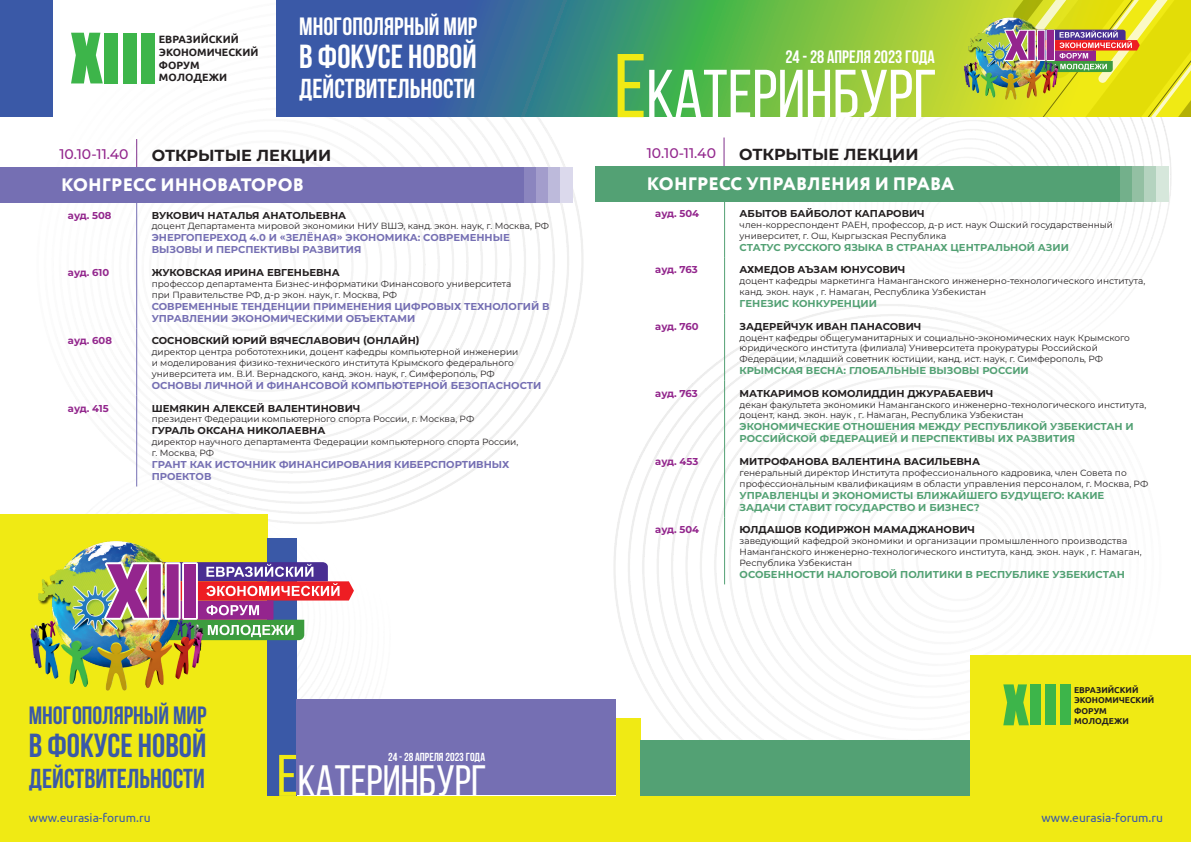
<style>
.page{position:relative;width:1191px;height:842px;background:#fff}
.page>*{position:absolute;margin:0;border:0;box-sizing:border-box;transform-origin:0 0}
.t1{font:67.7px "Bebas Neue";color:#fff}
.t2{font:64.2px "Impact";color:#3db54a}
.t3{font:51.7px "Impact";color:#3db54a}
.t4{font:43.9px "Bebas Neue";color:#fff}
.t5{font:700 33.4px "Bebas Neue";color:#fff}
.t6{font:700 33.4px "Bebas Neue";color:#3a59a7}
.t7{font:700 27.4px "Bebas Neue";color:#fff}
.t8{font:700 27.4px "Bebas Neue";color:#3a59a7}
.t9{font:700 25px "Bebas Neue";color:#fff}
.t10{font:700 25px "Bebas Neue";color:#3a59a7}
.t11{font:800 18px "Circe";letter-spacing:.01em;color:#fff}
.t12{font:700 18px "Bebas Neue";color:#fff}
.t13{font:700 16px "Montserrat";color:#231f20}
.t14{font:500 14px "Montserrat";color:#93278d}
.t15{font:12px "Ubuntu";color:#3a59a7}
.t16{font:700 11.7px "Bebas Neue";color:#fff}
.t17{font:700 10.6px/12.7px "Ubuntu";color:#231f20}
.t18{font:700 10px/12px "Montserrat";color:#53a174}
.t19{font:700 10px "Montserrat";color:#231f20}
.t20{font:700 10px/12px "Montserrat";color:#756fb3}
.t21{font:700 10px "Montserrat";color:#93278d}
.t22{font:9px/10.8px "Montserrat";color:#231f20}
.t23{font:700 8.5px/10.2px "Ubuntu";color:#231f20}
.s1{font-size:90.2px;color:#f0ea14}
.s2{font-size:58.6px;color:#f0ea14}
</style>
<div class="page">
<img style="left:614px;top:117px;width:557px;height:679px">
<img style="left:26px;top:117px;width:557px;height:679px">
<div style="left:0;top:0;width:53px;height:117px;background:#3a59a7"></div>
<svg style="left:276px;top:0;width:710px;height:117px;background:#589470"></svg>
<img style="left:967px;top:15px;width:19px;height:43px">
<img style="left:962px;top:58px;width:24px;height:44px">
<img style="left:986px;top:0;width:205px;height:117px">
<div style="left:1047px;top:31px;width:6px;height:29px;background:#94258e"></div>
<div style="left:0;top:796px;width:1191px;height:46px;background:#f0ea14"></div>
<svg style="left:136px;top:139px;width:1px;height:28px"></svg>
<hr style="left:136px;top:202px;width:1px;height:58px;background:#756fb3">
<hr style="left:136px;top:260px;width:1px;height:68px;background:#756fb3">
<hr style="left:136px;top:328px;width:1px;height:67px;background:#756fb3">
<hr style="left:136px;top:395px;width:1px;height:91px;background:#756fb3">
<div style="left:595px;top:167px;width:525px;height:35px;background:#53a174"></div>
<div style="left:1120px;top:167px;width:12px;height:35px;background:#73b08b"></div>
<div style="left:1132px;top:167px;width:12px;height:35px;background:#93c0a3"></div>
<div style="left:1144px;top:167px;width:12px;height:35px;background:#b4d3bf"></div>
<div style="left:1156px;top:167px;width:12px;height:35px;background:#d6e7db"></div>
<div style="left:0;top:167px;width:525px;height:35px;background:#756fb3"></div>
<div style="left:524px;top:167px;width:12px;height:35px;background:#8b85bf"></div>
<div style="left:536px;top:167px;width:12px;height:35px;background:#a39dcc"></div>
<div style="left:548px;top:167px;width:13px;height:35px;background:#bdbadb"></div>
<div style="left:561px;top:167px;width:12px;height:35px;background:#dbd9ec"></div>
<svg style="left:723px;top:138px;width:1px;height:28px"></svg>
<hr style="left:724px;top:201px;width:1px;height:56px;background:#53a174">
<hr style="left:724px;top:257px;width:1px;height:56px;background:#53a174">
<hr style="left:724px;top:313px;width:1px;height:68px;background:#53a174">
<hr style="left:724px;top:381px;width:1px;height:68px;background:#53a174">
<hr style="left:724px;top:449px;width:1px;height:68px;background:#53a174">
<hr style="left:724px;top:517px;width:1px;height:67px;background:#53a174">
<div style="left:616px;top:718px;width:24px;height:77px;background:#f0ea14"></div>
<div style="left:640px;top:740px;width:330px;height:55px;background:#53a174"></div>
<div style="left:970px;top:655px;width:220px;height:141px;background:#f0ea14"></div>
<div style="left:0;top:514px;width:267px;height:281px;background:#f0ea14"></div>
<div style="left:267px;top:538px;width:29px;height:257px;background:#3a59a7"></div>
<div style="left:296px;top:699px;width:320px;height:96px;background:#756fb3"></div>
<img style="left:38px;top:541px;width:126px;height:74px">
<img style="left:30px;top:615px;width:178px;height:76px">
<img style="left:72px;top:562px;width:282px;height:78px">
<div style="left:184px;top:564px;width:12px;height:54px;background:#94258e"></div>
<h2 class="t2" style="left:71px;top:8px;width:88px">XIII</h2>
<p class="t17" style="left:159px;top:33px;width:101px">ЕВРАЗИЙСКИЙ<br>ЭКОНОМИЧЕСКИЙ<br>ФОРУМ<br>МОЛОДЕЖИ</p>
<h3 class="t9" style="left:299px;top:12px;width:179px">МНОГОПОЛЯРНЫЙ МИР</h3>
<h3 class="t5" style="left:299px;top:38px;width:179px">В ФОКУСЕ НОВОЙ</h3>
<h3 class="t7" style="left:299px;top:74px;width:177px">ДЕЙСТВИТЕЛЬНОСТИ</h3>
<h3 class="t14" style="left:59px;top:144px;width:71px">10.10-11.40</h3>
<h3 class="t13" style="left:152px;top:144px;width:181px">ОТКРЫТЫЕ ЛЕКЦИИ</h3>
<h3 class="t12" style="left:785px;top:47px;width:151px">24 - 28 апреля 2023 года</h3>
<h1 class="t1" style="left:614px;top:57px;width:325px"><span class="s1">Е</span>катеринбург</h1>
<h3 class="t14" style="left:647px;top:143px;width:71px">10.10-11.40</h3>
<h3 class="t13" style="left:739px;top:142px;width:181px">ОТКРЫТЫЕ ЛЕКЦИИ</h3>
<h3 class="t11" style="left:61px;top:172px;width:244px">КОНГРЕСС ИННОВАТОРОВ</h3>
<h3 class="t11" style="left:647px;top:172px;width:309px">КОНГРЕСС УПРАВЛЕНИЯ И ПРАВА</h3>
<p class="t21" style="left:68px;top:208px;width:45px">ауд. 508</p>
<p class="t19" style="left:152px;top:208px;width:196px">ВУКОВИЧ НАТАЛЬЯ АНАТОЛЬЕВНА</p>
<p class="t22" style="left:152px;top:220px;width:399px">доцент Департамента мировой экономики НИУ ВШЭ, канд. экон. наук, г. Москва, РФ</p>
<p class="t20" style="left:152px;top:231px;width:359px">ЭНЕРГОПЕРЕХОД 4.0 И «ЗЕЛЁНАЯ» ЭКОНОМИКА: СОВРЕМЕННЫЕ<br>ВЫЗОВЫ И ПЕРСПЕКТИВЫ РАЗВИТИЯ</p>
<p class="t21" style="left:68px;top:265px;width:43px">ауд. 610</p>
<p class="t19" style="left:152px;top:265px;width:189px">ЖУКОВСКАЯ ИРИНА ЕВГЕНЬЕВНА</p>
<p class="t22" style="left:152px;top:278px;width:361px">профессор департамента Бизнес-информатики Финансового университета при Правительстве РФ, д-р экон. наук, г. Москва, РФ</p>
<p class="t20" style="left:152px;top:300px;width:399px">СОВРЕМЕННЫЕ ТЕНДЕНЦИИ ПРИМЕНЕНИЯ ЦИФРОВЫХ ТЕХНОЛОГИЙ В<br>УПРАВЛЕНИИ ЭКОНОМИЧЕСКИМИ ОБЪЕКТАМИ</p>
<p class="t21" style="left:68px;top:334px;width:46px">ауд. 608</p>
<p class="t19" style="left:152px;top:334px;width:269px">СОСНОВСКИЙ ЮРИЙ ВЯЧЕСЛАВОВИЧ (ОНЛАЙН)</p>
<p class="t22" style="left:152px;top:346px;width:368px">директор центра робототехники, доцент кафедры компьютерной инженерии и моделирования физико-технического института Крымского федерального университета им. В.И. Вернадского, канд. экон. наук, г. Симферополь, РФ</p>
<p class="t20" style="left:152px;top:379px;width:391px">ОСНОВЫ ЛИЧНОЙ И ФИНАНСОВОЙ КОМПЬЮТЕРНОЙ БЕЗОПАСНОСТИ</p>
<p class="t21" style="left:68px;top:401px;width:42px">ауд. 415</p>
<p class="t19" style="left:152px;top:401px;width:210px">ШЕМЯКИН АЛЕКСЕЙ ВАЛЕНТИНОВИЧ</p>
<p class="t22" style="left:152px;top:413px;width:324px">президент Федерации компьютерного спорта России, г. Москва, РФ</p>
<p class="t19" style="left:152px;top:424px;width:175px">ГУРАЛЬ ОКСАНА НИКОЛАЕВНА</p>
<p class="t22" style="left:152px;top:436px;width:368px">директор научного департамента Федерации компьютерного спорта России, г. Москва, РФ</p>
<p class="t20" style="left:152px;top:458px;width:359px">ГРАНТ КАК ИСТОЧНИК ФИНАНСИРОВАНИЯ КИБЕРСПОРТИВНЫХ<br>ПРОЕКТОВ</p>
<h3 class="t10" style="left:29px;top:701px;width:179px">МНОГОПОЛЯРНЫЙ МИР</h3>
<h3 class="t6" style="left:29px;top:727px;width:179px">В ФОКУСЕ НОВОЙ</h3>
<h3 class="t8" style="left:29px;top:763px;width:177px">ДЕЙСТВИТЕЛЬНОСТИ</h3>
<p class="t16" style="left:388px;top:750px;width:98px">24 - 28 апреля 2023 года</p>
<h3 class="t4" style="left:277px;top:757px;width:211px"><span class="s2">Е</span>катеринбург</h3>
<p class="t21" style="left:655px;top:206px;width:45px">ауд. 504</p>
<p class="t19" style="left:739px;top:206px;width:186px">АБЫТОВ БАЙБОЛОТ КАПАРОВИЧ</p>
<p class="t22" style="left:739px;top:219px;width:375px">член-корреспондент РАЕН, профессор, д-р ист. наук Ошский государственный университет, г. Ош, Кыргызская Республика</p>
<p class="t18" style="left:739px;top:241px;width:331px">СТАТУС РУССКОГО ЯЗЫКА В СТРАНАХ ЦЕНТРАЛЬНОЙ АЗИИ</p>
<p class="t21" style="left:655px;top:263px;width:44px">ауд. 763</p>
<p class="t19" style="left:739px;top:263px;width:167px">АХМЕДОВ АЪЗАМ ЮНУСОВИЧ</p>
<p class="t22" style="left:739px;top:275px;width:407px">доцент кафедры маркетинга Наманганского инженерно-технологического института, канд. экон. наук , г. Намаган, Республика Узбекистан</p>
<p class="t18" style="left:739px;top:297px;width:139px">ГЕНЕЗИС КОНКУРЕНЦИИ</p>
<p class="t21" style="left:655px;top:319px;width:45px">ауд. 760</p>
<p class="t19" style="left:739px;top:319px;width:183px">ЗАДЕРЕЙЧУК ИВАН ПАНАСОВИЧ</p>
<p class="t22" style="left:739px;top:332px;width:392px">доцент кафедры общегуманитарных и социально-экономических наук Крымского юридического института (филиала) Университета прокуратуры Российской<br>Федерации, младший советник юстиции, канд. ист. наук, г. Симферополь, РФ</p>
<p class="t18" style="left:739px;top:364px;width:291px">КРЫМСКАЯ ВЕСНА: ГЛОБАЛЬНЫЕ ВЫЗОВЫ РОССИИ</p>
<p class="t21" style="left:655px;top:386px;width:44px">ауд. 763</p>
<p class="t19" style="left:739px;top:386px;width:255px">МАТКАРИМОВ КОМОЛИДДИН ДЖУРАБАЕВИЧ</p>
<p class="t22" style="left:739px;top:399px;width:408px">декан факультета экономики Наманганского инженерно-технологического института, доцент, канд. экон. наук , г. Намаган, Республика Узбекистан</p>
<p class="t18" style="left:739px;top:420px;width:396px">ЭКОНОМИЧЕСКИЕ ОТНОШЕНИЯ МЕЖДУ РЕСПУБЛИКОЙ УЗБЕКИСТАН И<br>РОССИЙСКОЙ ФЕДЕРАЦИЕЙ И ПЕРСПЕКТИВЫ ИХ РАЗВИТИЯ</p>
<p class="t21" style="left:655px;top:454px;width:44px">ауд. 453</p>
<p class="t19" style="left:739px;top:454px;width:242px">МИТРОФАНОВА ВАЛЕНТИНА ВАСИЛЬЕВНА</p>
<p class="t22" style="left:739px;top:467px;width:410px">генеральный директор Института профессионального кадровика, член Совета по профессиональным квалификациям в области управления персоналом, г. Москва, РФ</p>
<p class="t18" style="left:739px;top:489px;width:366px">УПРАВЛЕНЦЫ И ЭКОНОМИСТЫ БЛИЖАЙШЕГО БУДУЩЕГО: КАКИЕ<br>ЗАДАЧИ СТАВИТ ГОСУДАРСТВО И БИЗНЕС?</p>
<p class="t21" style="left:655px;top:523px;width:45px">ауд. 504</p>
<p class="t19" style="left:739px;top:523px;width:237px">ЮЛДАШОВ КОДИРЖОН МАМАДЖАНОВИЧ</p>
<p class="t22" style="left:739px;top:535px;width:403px">заведующий кафедрой экономики и организации промышленного производства<br>Наманганского инженерно-технологического института, канд. экон. наук , г. Намаган,<br>Республика Узбекистан</p>
<p class="t18" style="left:739px;top:568px;width:387px">ОСОБЕННОСТИ НАЛОГОВОЙ ПОЛИТИКИ В РЕСПУБЛИКЕ УЗБЕКИСТАН</p>
<h3 class="t3" style="left:1003px;top:665px;width:71px">XIII</h3>
<p class="t23" style="left:1074px;top:685px;width:82px">ЕВРАЗИЙСКИЙ<br>ЭКОНОМИЧЕСКИЙ<br>ФОРУМ<br>МОЛОДЕЖИ</p>
<h3 class="t15" style="left:29px;top:810px;width:123px">www.eurasia-forum.ru</h3>
<h3 class="t15" style="left:1041px;top:810px;width:123px">www.eurasia-forum.ru</h3>
</div>
